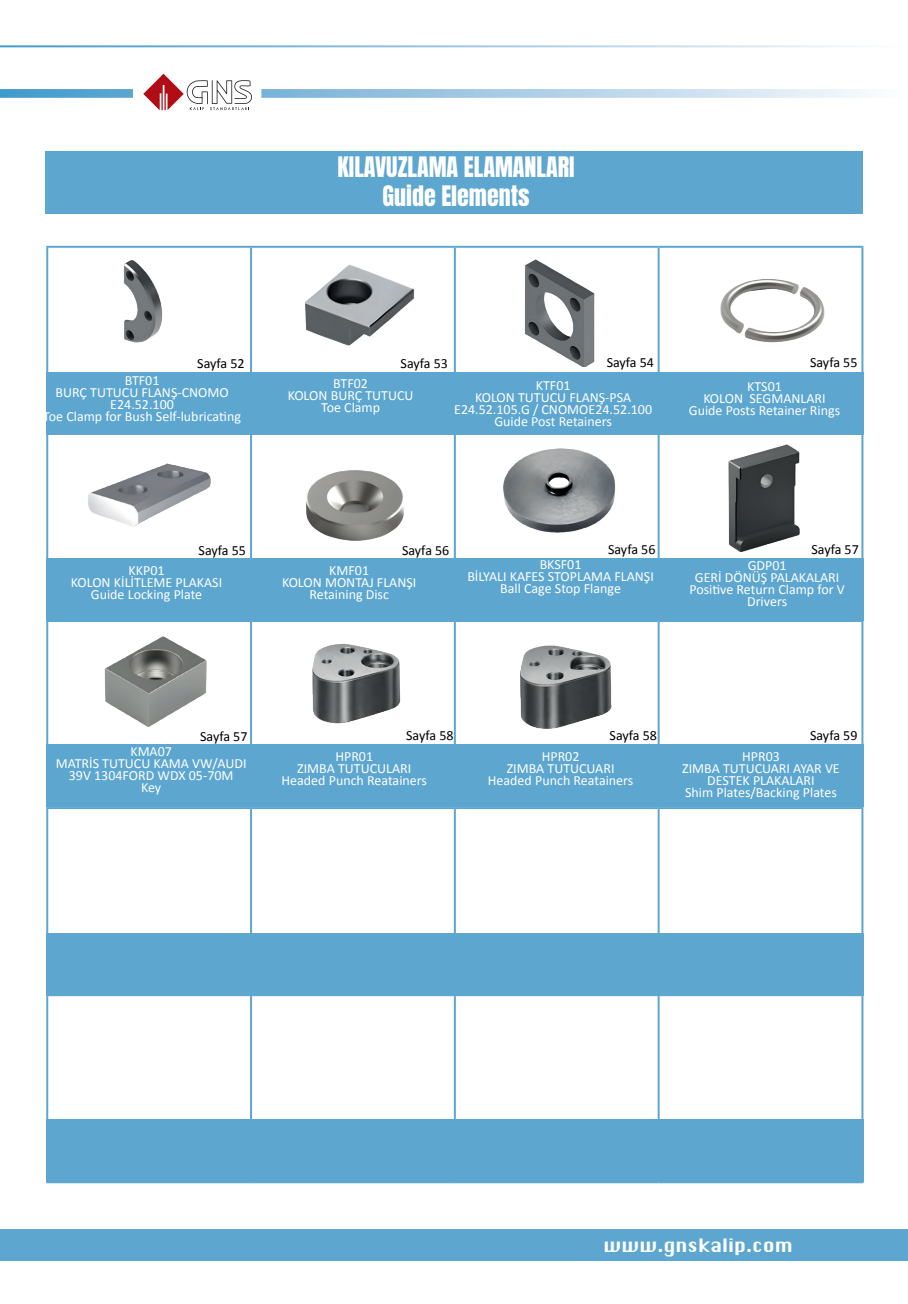
<style>
.page{position:relative;width:908px;height:1304px;background:#fff}
.page>*{position:absolute;margin:0;border:0;box-sizing:border-box;transform-origin:0 0}
.t1{font:24px/28.8px "Anton";color:#fff;text-align:center}
.t2{font:18px "Krungthep";color:#fff}
.t3{font:16px "Krungthep";color:#fff}
.t4{font:14px/12px "Calibri";color:#fff;text-align:center}
.t5{font:14px "Calibri";color:#000}
</style>
<div class="page">
<div style="left:46px;top:1120px;width:817px;height:62px;background:#5ca6d0"></div>
<div style="left:46px;top:933px;width:817px;height:63px;background:#5ca6d0"></div>
<div style="left:46px;top:744px;width:817px;height:63px;background:#5ca6d0"></div>
<div style="left:46px;top:558px;width:817px;height:63px;background:#5ca6d0"></div>
<div style="left:46px;top:372px;width:817px;height:62px;background:#5ca6d0"></div>
<div style="left:45px;top:152px;width:817px;height:62px;background:#5ca6d0"></div>
<hr style="left:251px;top:246px;width:203px;height:2px;background:#5ca6d0">
<hr style="left:46px;top:246px;width:205px;height:2px;background:#5ca6d0">
<hr style="left:46px;top:248px;width:2px;height:185px;background:#5ca6d0">
<hr style="left:250px;top:248px;width:2px;height:185px;background:#5ca6d0">
<hr style="left:454px;top:246px;width:204px;height:2px;background:#5ca6d0">
<hr style="left:454px;top:433px;width:204px;height:2px;background:#5ca6d0">
<hr style="left:46px;top:433px;width:205px;height:2px;background:#5ca6d0">
<hr style="left:46px;top:435px;width:2px;height:185px;background:#5ca6d0">
<hr style="left:251px;top:433px;width:203px;height:2px;background:#5ca6d0">
<hr style="left:250px;top:435px;width:2px;height:185px;background:#5ca6d0">
<hr style="left:453px;top:435px;width:2px;height:185px;background:#5ca6d0">
<hr style="left:251px;top:620px;width:203px;height:2px;background:#5ca6d0">
<hr style="left:46px;top:620px;width:205px;height:2px;background:#5ca6d0">
<hr style="left:46px;top:622px;width:2px;height:185px;background:#5ca6d0">
<hr style="left:250px;top:622px;width:2px;height:185px;background:#5ca6d0">
<hr style="left:454px;top:620px;width:204px;height:2px;background:#5ca6d0">
<hr style="left:453px;top:622px;width:2px;height:185px;background:#5ca6d0">
<hr style="left:657px;top:435px;width:2px;height:185px;background:#5ca6d0">
<hr style="left:861px;top:435px;width:2px;height:185px;background:#5ca6d0">
<hr style="left:658px;top:246px;width:205px;height:2px;background:#5ca6d0">
<hr style="left:657px;top:248px;width:2px;height:185px;background:#5ca6d0">
<hr style="left:861px;top:248px;width:2px;height:185px;background:#5ca6d0">
<hr style="left:658px;top:433px;width:205px;height:2px;background:#5ca6d0">
<hr style="left:454px;top:807px;width:204px;height:2px;background:#5ca6d0">
<hr style="left:657px;top:809px;width:2px;height:185px;background:#5ca6d0">
<hr style="left:861px;top:809px;width:2px;height:185px;background:#5ca6d0">
<hr style="left:861px;top:996px;width:2px;height:185px;background:#5ca6d0">
<hr style="left:658px;top:1181px;width:205px;height:2px;background:#5ca6d0">
<hr style="left:453px;top:996px;width:2px;height:185px;background:#5ca6d0">
<hr style="left:657px;top:996px;width:2px;height:185px;background:#5ca6d0">
<hr style="left:251px;top:1181px;width:203px;height:2px;background:#5ca6d0">
<hr style="left:454px;top:1181px;width:204px;height:2px;background:#5ca6d0">
<hr style="left:658px;top:620px;width:205px;height:2px;background:#5ca6d0">
<hr style="left:657px;top:622px;width:2px;height:185px;background:#5ca6d0">
<hr style="left:861px;top:622px;width:2px;height:185px;background:#5ca6d0">
<hr style="left:658px;top:807px;width:205px;height:2px;background:#5ca6d0">
<hr style="left:251px;top:807px;width:203px;height:2px;background:#5ca6d0">
<hr style="left:453px;top:809px;width:2px;height:185px;background:#5ca6d0">
<hr style="left:46px;top:996px;width:2px;height:185px;background:#5ca6d0">
<hr style="left:250px;top:996px;width:2px;height:185px;background:#5ca6d0">
<hr style="left:46px;top:1181px;width:205px;height:2px;background:#5ca6d0">
<hr style="left:46px;top:807px;width:205px;height:2px;background:#5ca6d0">
<hr style="left:46px;top:809px;width:2px;height:185px;background:#5ca6d0">
<hr style="left:250px;top:809px;width:2px;height:185px;background:#5ca6d0">
<div style="left:1px;top:1230px;width:906px;height:31px;background:#5ca6d0"></div>
<svg style="left:0;top:74px;width:866px;height:36px"></svg>
<img style="left:257px;top:245px;width:199px;height:127px">
<img style="left:124px;top:260px;width:39px;height:83px">
<img style="left:720px;top:279px;width:105px;height:64px">
<img style="left:525px;top:259px;width:70px;height:107px">
<img style="left:88px;top:463px;width:123px;height:64px">
<img style="left:306px;top:470px;width:98px;height:71px">
<img style="left:503px;top:448px;width:113px;height:85px">
<img style="left:728px;top:444px;width:72px;height:108px">
<img style="left:104px;top:636px;width:103px;height:91px">
<img style="left:312px;top:643px;width:89px;height:81px">
<img style="left:520px;top:645px;width:92px;height:84px">
<h1 class="t1" style="left:337px;top:154px;width:238px">KILAVUZLAMA ELAMANLARI<br>Guide Elements</h1>
<p class="t5" style="left:197px;top:353px;width:49px">Sayfa 52</p>
<p class="t5" style="left:400px;top:353px;width:49px">Sayfa 53</p>
<p class="t5" style="left:606px;top:353px;width:49px">Sayfa 54</p>
<p class="t5" style="left:809px;top:353px;width:49px">Sayfa 55</p>
<p class="t4" style="left:43px;top:374px;width:199px">BTF01<br>BURÇ TUTUCU FLANŞ-CNOMO<br>E24.52.100<br>Toe Clamp for Bush Self-lubricating</p>
<p class="t4" style="left:287px;top:377px;width:127px">BTF02<br>KOLON BURÇ TUTUCU<br>Toe Clamp</p>
<p class="t4" style="left:454px;top:379px;width:199px">KTF01<br>KOLON TUTUCU FLANŞ-PSA<br>E24.52.105.G / CNOMOE24.52.100<br>Guide Post Retainers</p>
<p class="t4" style="left:688px;top:380px;width:153px">KTS01<br>KOLON SEGMANLARI<br>Guide Posts Retainer Rings</p>
<p class="t5" style="left:198px;top:540px;width:49px">Sayfa 55</p>
<p class="t5" style="left:402px;top:540px;width:49px">Sayfa 56</p>
<p class="t5" style="left:607px;top:540px;width:49px">Sayfa 56</p>
<p class="t5" style="left:811px;top:540px;width:49px">Sayfa 57</p>
<p class="t4" style="left:71px;top:564px;width:153px">KKP01<br>KOLON KİLİTLEME PLAKASI<br>Guide Locking Plate</p>
<p class="t4" style="left:282px;top:564px;width:136px">KMF01<br>KOLON MONTAJ FLANŞI<br>Retaining Disc</p>
<p class="t4" style="left:467px;top:558px;width:188px">BKSF01<br>BİLYALI KAFES STOPLAMA FLANŞI<br>Ball Cage Stop Flange</p>
<p class="t4" style="left:689px;top:559px;width:157px">GDP01<br>GERİ DÖNÜŞ PALAKALARI<br>Positive Return Clamp for V<br>Drivers</p>
<p class="t5" style="left:200px;top:726px;width:49px">Sayfa 57</p>
<p class="t5" style="left:406px;top:726px;width:49px">Sayfa 58</p>
<p class="t5" style="left:609px;top:726px;width:49px">Sayfa 58</p>
<p class="t5" style="left:809px;top:725px;width:49px">Sayfa 59</p>
<p class="t4" style="left:56px;top:745px;width:192px">KMA07<br>MATRİS TUTUCU KAMA VW/AUDI<br>39V 1304FORD WDX 05-70M<br>Key</p>
<p class="t4" style="left:281px;top:749px;width:147px">HPR01<br>ZIMBA TUTUCULARI<br>Headed Punch Reatainers</p>
<p class="t4" style="left:487px;top:749px;width:147px">HPR02<br>ZIMBA TUTUCUARI<br>Headed Punch Reatainers</p>
<p class="t4" style="left:682px;top:749px;width:159px">HPR03<br>ZIMBA TUTUCUARI AYAR VE<br>DESTEK PLAKALARI<br>Shim Plates/Backing Plates</p>
<p class="t3" style="left:559px;top:1233px;width:268px">www.genesismühendislik.com</p>
<p class="t2" style="left:603px;top:1235px;width:190px">www.gnskalip.com</p>
</div>
